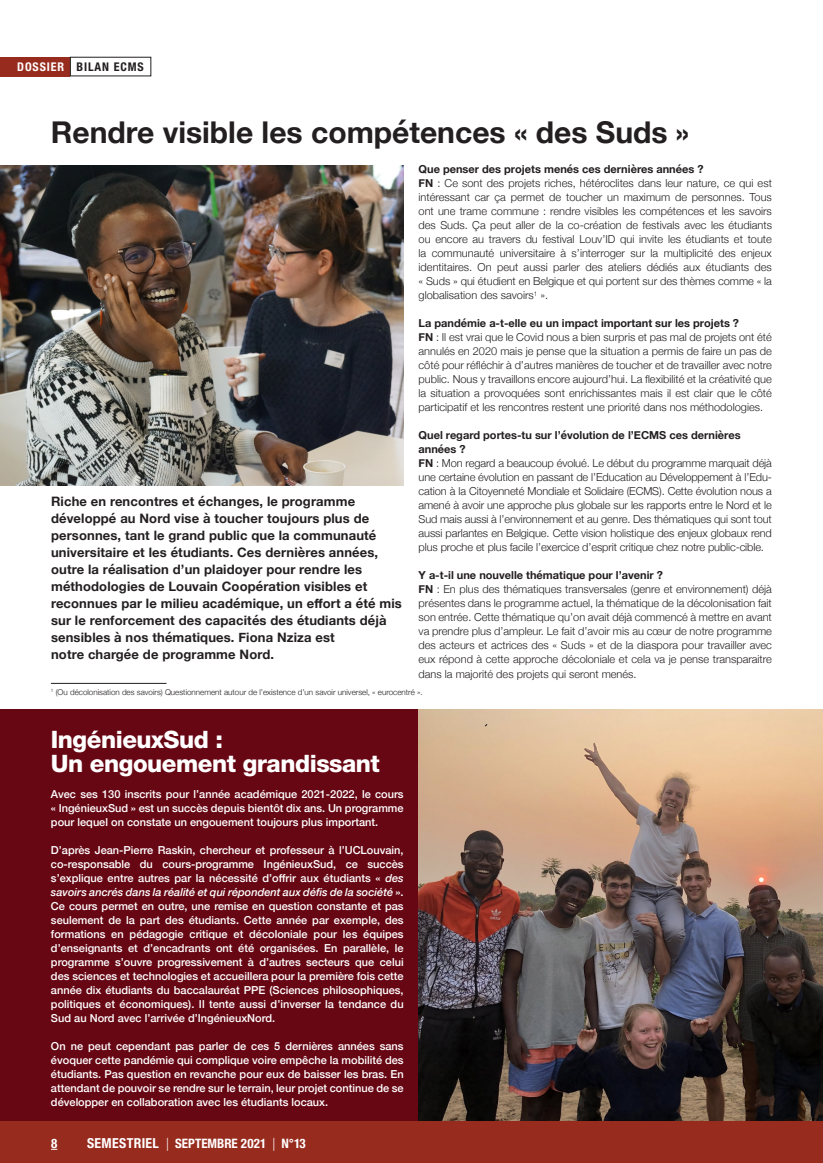
<style>
.page{position:relative;width:823px;height:1163px;background:#fff}
.page>*{position:absolute;margin:0;border:0;box-sizing:border-box;transform-origin:0 0}
.t1{font:700 30px "Helvetica Neue";color:#231f20}
.t2{font:800 24px "Helvetica Neue";letter-spacing:-.02em;color:#fff}
.t3{font:700 13px/17px "Helvetica Neue";letter-spacing:.01em;color:#231f20}
.t4{font:700 condensed 13px "Helvetica Neue LT Pro";color:#fff}
.Titre_rubrique{font:700 condensed 12px "Helvetica Neue LT Pro";letter-spacing:.075em;color:#231f20}
.Titre_rubrique-2{font:700 condensed 12px "Helvetica Neue LT Pro";letter-spacing:.075em;color:#fff}
.t5{font:300 11px/14px "Helvetica Neue";color:#231f20;text-align:justify}
.t6{font:500 11px/14px "Helvetica Neue";color:#fff;text-align:justify}
.t7{font:700 11px/14px "Helvetica Neue";color:#231f20}
.t8{font:300 8px "Helvetica Neue";color:#231f20}
.s1{font-weight:700}
.s2{font-style:italic}
.s3{font-size:13.8px}
.s4{font-family:"Helvetica Neue";font-weight:300;font-stretch:normal}
</style>
<div class="page">
<div style="left:0;top:1120px;width:822px;height:42px;background:#972b1e"></div>
<div style="left:0;top:709px;width:822px;height:411px;background:#670714"></div>
<img style="left:418px;top:709px;width:404px;height:411px">
<img style="left:0;top:165px;width:403px;height:320px">
<hr style="left:51px;top:683px;width:115px;height:1px;background:#231f20">
<div style="left:0;top:57px;width:70px;height:19px;background:#972b1e"></div>
<p class="Titre_rubrique-2" style="left:17px;top:59px;width:48px">DOSSIER</p>
<p class="Titre_rubrique" style="left:76px;top:59px;width:69px">BILAN ECMS</p>
<p class="t1" style="left:51px;top:108px;width:639px">Rendre visible les compétences « des Suds »</p>
<p class="t7" style="left:418px;top:162px;width:286px">Que penser des projets menés ces dernières années ?</p>
<p class="t5" style="left:418px;top:175px;width:354px"><span class="s1">FN</span> : Ce sont des projets riches, hétéroclites dans leur nature, ce qui est intéressant car ça permet de toucher un maximum de personnes. Tous ont une trame commune : rendre visibles les compétences et les savoirs des Suds. Ça peut aller de la co-création de festivals avec les étudiants ou encore au travers du festival Louv’ID qui invite les étudiants et toute la communauté universitaire à s’interroger sur la multiplicité des enjeux identitaires. On peut aussi parler des ateliers dédiés aux étudiants des « Suds » qui étudient en Belgique et qui portent sur des thèmes comme « la globalisation des savoirs<sup>1</sup> ».</p>
<p class="t7" style="left:418px;top:316px;width:322px">La pandémie a-t-elle eu un impact important sur les projets ?</p>
<p class="t5" style="left:418px;top:329px;width:354px"><span class="s1">FN</span> : Il est vrai que le Covid nous a bien surpris et pas mal de projets ont été annulés en 2020 mais je pense que la situation a permis de faire un pas de côté pour réfléchir à d’autres manières de toucher et de travailler avec notre public. Nous y travaillons encore aujourd’hui. La flexibilité et la créativité que la situation a provoquées sont enrichissantes mais il est clair que le côté participatif et les rencontres restent une priorité dans nos méthodologies.</p>
<p class="t7" style="left:418px;top:428px;width:323px">Quel regard portes-tu sur l’évolution de l’ECMS ces dernières années ?</p>
<p class="t5" style="left:418px;top:455px;width:354px"><span class="s1">FN</span> : Mon regard a beaucoup évolué. Le début du programme marquait déjà une certaine évolution en passant de l’Education au Développement à l’Edu&shy;cation à la Citoyenneté Mondiale et Solidaire (ECMS). Cette évolution nous a amené à avoir une approche plus globale sur les rapports entre le Nord et le Sud mais aussi à l’environnement et au genre. Des thématiques qui sont tout aussi parlantes en Belgique. Cette vision holistique des enjeux globaux rend plus proche et plus facile l’exercice d’esprit critique chez notre public-cible.</p>
<p class="t7" style="left:418px;top:568px;width:246px">Y a-t-il une nouvelle thématique pour l’avenir ?</p>
<p class="t5" style="left:418px;top:581px;width:354px"><span class="s1">FN</span> : En plus des thématiques transversales (genre et environnement) déjà présentes dans le programme actuel, la thématique de la décolonisation fait son entrée. Cette thématique qu’on avait déjà commencé à mettre en avant va prendre plus d’ampleur. Le fait d’avoir mis au cœur de notre programme des acteurs et actrices des « Suds » et de la diaspora pour travailler avec eux répond à cette approche décoloniale et cela va je pense transparaitre dans la majorité des projets qui seront menés.</p>
<p class="t8" style="left:51px;top:685px;width:373px"><sup>1</sup> (Ou décolonisation des savoirs) Questionnement autour de l’existence d’un savoir universel, « eurocentré ».</p>
<p class="t3" style="left:51px;top:493px;width:305px">Riche en rencontres et échanges, le programme</p>
<p class="t3" style="left:51px;top:510px;width:319px">développé au Nord vise à toucher toujours plus de</p>
<p class="t3" style="left:51px;top:527px;width:328px">personnes, tant le grand public que la communauté universitaire et les étudiants. Ces dernières années, outre la réalisation d’un plaidoyer pour rendre les</p>
<p class="t3" style="left:51px;top:578px;width:317px">méthodologies de Louvain Coopération visibles et</p>
<p class="t3" style="left:51px;top:595px;width:352px">reconnues par le milieu académique, un effort a été mis sur le renforcement des capacités des étudiants déjà sensibles à nos thématiques. Fiona Nziza est</p>
<p class="t3" style="left:51px;top:646px;width:224px">notre chargée de programme Nord.</p>
<p class="t2" style="left:51px;top:725px;width:174px">IngénieuxSud :</p>
<p class="t2" style="left:51px;top:749px;width:330px">Un engouement grandissant</p>
<p class="t6" style="left:51px;top:786px;width:354px">Avec ses 130 inscrits pour l’année académique 2021-2022, le cours « IngénieuxSud » est un succès depuis bientôt dix ans. Un programme pour lequel on constate un engouement toujours plus important.</p>
<p class="t6" style="left:51px;top:842px;width:354px">D’après Jean-Pierre Raskin, chercheur et professeur à l’UCLouvain, co-responsable du cours-programme IngénieuxSud, ce succès s’explique entre autres par la nécessité d’offrir aux étudiants « <span class="s2">des savoirs ancrés dans la réalité et qui répondent aux défis de la société</span> ».<br>Ce cours permet en outre, une remise en question constante et pas seulement de la part des étudiants. Cette année par exemple, des formations en pédagogie critique et décoloniale pour les équipes d’enseignants et d’encadrants ont été organisées. En parallèle, le programme s’ouvre progressivement à d’autres secteurs que celui des sciences et technologies et accueillera pour la première fois cette année dix étudiants du baccalauréat PPE (Sciences philosophiques, politiques et économiques). Il tente aussi d’inverser la tendance du Sud au Nord avec l’arrivée d’IngénieuxNord.</p>
<p class="t6" style="left:51px;top:1038px;width:354px">On ne peut cependant pas parler de ces 5 dernières années sans évoquer cette pandémie qui complique voire empêche la mobilité des étudiants. Pas question en revanche pour eux de baisser les bras. En attendant de pouvoir se rendre sur le terrain, leur projet continue de se développer en collaboration avec les étudiants locaux.</p>
<p class="t4" style="left:51px;top:1135px;width:8px">8</p>
<p class="t4" style="left:87px;top:1135px;width:220px"><span class="s3">SEMESTRIEL</span> <span class="s4">|</span> SEPTEMBRE 2021 <span class="s4">|</span> N°13</p>
</div>
